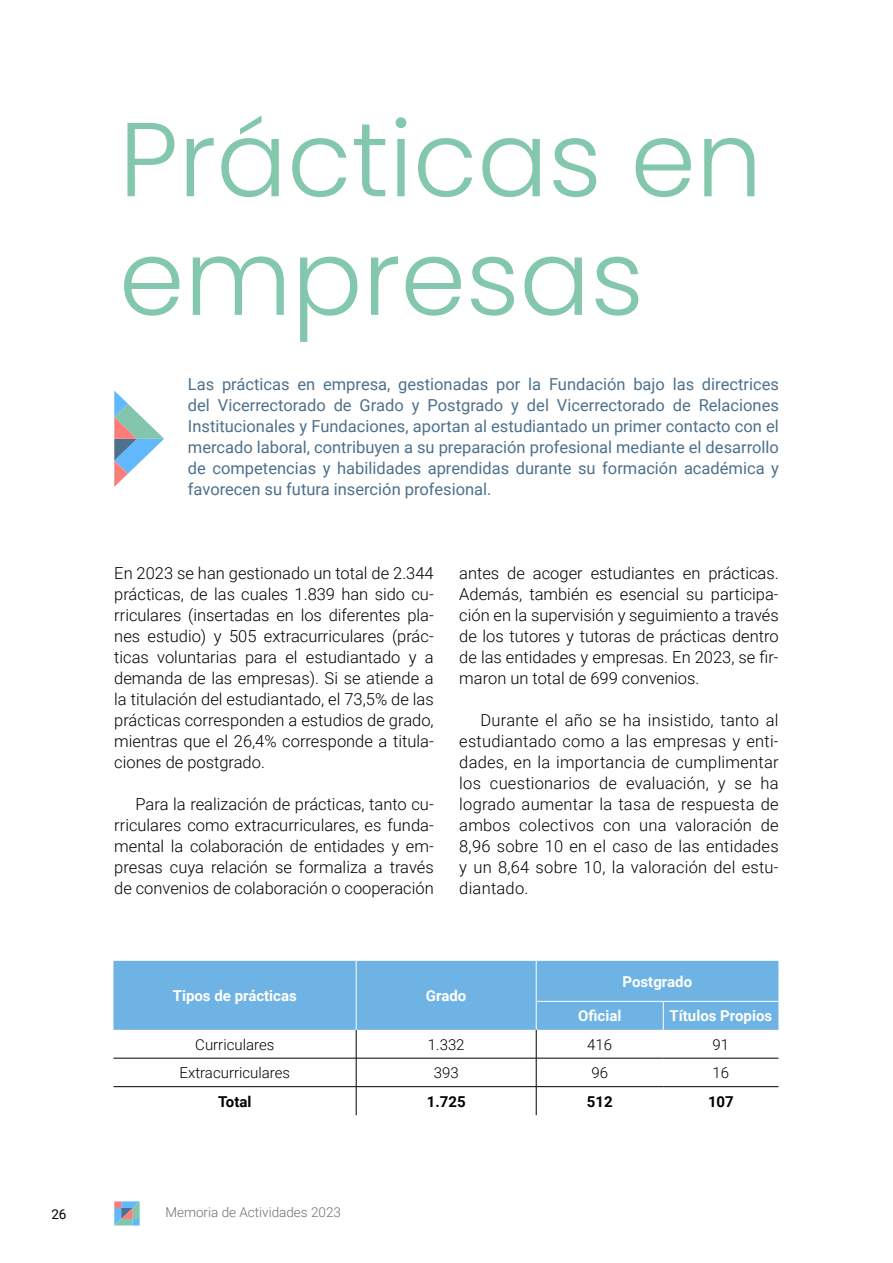
<style>
.page{position:relative;width:893px;height:1263px;background:#fff}
.page>*{position:absolute;margin:0;border:0;box-sizing:border-box;transform-origin:0 0}
.t1{font:300 105px/118.5px "Poppins";color:#83c7ad}
.t2{font:300 16.5px/21px "Roboto";color:#000;text-align:justify}
.t3{font:16.5px/21px "Roboto";color:#4d708c;text-align:justify}
.t4{font:700 15px "Roboto";color:#fff}
.t5{font:300 15px "Roboto";color:#000}
.t6{font:700 15px "Roboto";color:#000}
.t7{font:300 13.5px "Roboto";color:#706f6f}
.t8{font:13.5px "Roboto";color:#000}
</style>
<div class="page">
<svg style="left:114px;top:1201px;width:26px;height:24px"></svg>
<div style="left:113px;top:961px;width:665px;height:69px;background:#6eb3e3"></div>
<hr style="left:113px;top:1058px;width:243px;height:1px;background:#000">
<hr style="left:356px;top:1058px;width:180px;height:1px;background:#000">
<hr style="left:536px;top:1058px;width:127px;height:1px;background:#000">
<hr style="left:663px;top:1058px;width:115px;height:1px;background:#000">
<hr style="left:113px;top:1086px;width:243px;height:1px;background:#000">
<hr style="left:356px;top:1086px;width:180px;height:1px;background:#000">
<hr style="left:536px;top:1086px;width:127px;height:1px;background:#000">
<hr style="left:663px;top:1086px;width:115px;height:1px;background:#000">
<hr style="left:356px;top:961px;width:1px;height:40px;background:#fff">
<svg style="left:356px;top:1001px;width:1px;height:114px"></svg>
<hr style="left:536px;top:961px;width:1px;height:40px;background:#fff">
<hr style="left:536px;top:1001px;width:127px;height:1px;background:#fff">
<svg style="left:536px;top:1002px;width:1px;height:113px"></svg>
<hr style="left:663px;top:1001px;width:115px;height:1px;background:#fff">
<svg style="left:663px;top:1002px;width:1px;height:28px"></svg>
<svg style="left:114px;top:391px;width:50px;height:96px"></svg>
<h1 class="t1" style="left:119px;top:101px;width:645px">Prácticas en empresas</h1>
<p class="t3" style="left:188px;top:373px;width:593px">Las prácticas en empresa, gestionadas por la Fundación bajo las directrices del Vicerrectorado de Grado y Postgrado y del Vicerrectorado de Relaciones Institucionales y Fundaciones, aportan al estudiantado un primer contacto con el mercado laboral, contribuyen a su preparación profesional mediante el desarrollo de competencias y habilidades aprendidas durante su formación académica y favorecen su futura inserción profesional.</p>
<p class="t2" style="left:114px;top:562px;width:321px">En 2023 se han gestionado un total de 2.344 prácticas, de las cuales 1.839 han sido cu&shy;rriculares (insertadas en los diferentes pla&shy;nes estudio) y 505 extracurriculares (prác&shy;ticas voluntarias para el estudiantado y a demanda de las empresas). Si se atiende a la titulación del estudiantado, el 73,5% de las prácticas corresponden a estudios de grado, mientras que el 26,4% corresponde a titula&shy;ciones de postgrado.</p>
<p class="t2" style="left:114px;top:793px;width:321px;text-indent:21px">Para la realización de prácticas, tanto cu&shy;rriculares como extracurriculares, es funda&shy;mental la colaboración de entidades y em&shy;presas cuya relación se formaliza a través de convenios de colaboración o cooperación</p>
<p class="t2" style="left:459px;top:562px;width:321px">antes de acoger estudiantes en prácticas.<br>Además, también es esencial su participa&shy;ción en la supervisión y seguimiento a través de los tutores y tutoras de prácticas dentro de las entidades y empresas. En 2023, se fir&shy;maron un total de 699 convenios.</p>
<p class="t2" style="left:459px;top:709px;width:321px;text-indent:21px">Durante el año se ha insistido, tanto al estudiantado como a las empresas y enti&shy;dades, en la importancia de cumplimentar los cuestionarios de evaluación, y se ha logrado aumentar la tasa de respuesta de ambos colectivos con una valoración de 8,96 sobre 10 en el caso de las entidades y un 8,64 sobre 10, la valoración del estu&shy;diantado.</p>
<p class="t4" style="left:173px;top:985px;width:126px">Tipos de prácticas</p>
<p class="t4" style="left:426px;top:985px;width:42px">Grado</p>
<p class="t4" style="left:622px;top:971px;width:71px">Postgrado</p>
<p class="t4" style="left:578px;top:1005px;width:45px">Oficial</p>
<p class="t4" style="left:669px;top:1005px;width:104px">Títulos Propios</p>
<p class="t5" style="left:195px;top:1034px;width:81px">Curriculares</p>
<p class="t5" style="left:428px;top:1034px;width:38px">1.332</p>
<p class="t5" style="left:587px;top:1034px;width:26px">416</p>
<p class="t5" style="left:713px;top:1034px;width:18px">91</p>
<p class="t5" style="left:180px;top:1062px;width:112px">Extracurriculares</p>
<p class="t5" style="left:434px;top:1062px;width:26px">393</p>
<p class="t5" style="left:591px;top:1062px;width:18px">96</p>
<p class="t5" style="left:713px;top:1062px;width:18px">16</p>
<p class="t6" style="left:218px;top:1091px;width:35px">Total</p>
<p class="t6" style="left:427px;top:1091px;width:40px">1.725</p>
<p class="t6" style="left:587px;top:1091px;width:27px">512</p>
<p class="t6" style="left:708px;top:1091px;width:27px">107</p>
<p class="t8" style="left:51px;top:1204px;width:17px">26</p>
<p class="t7" style="left:165px;top:1203px;width:177px">Memoria de Actividades 2023</p>
</div>
